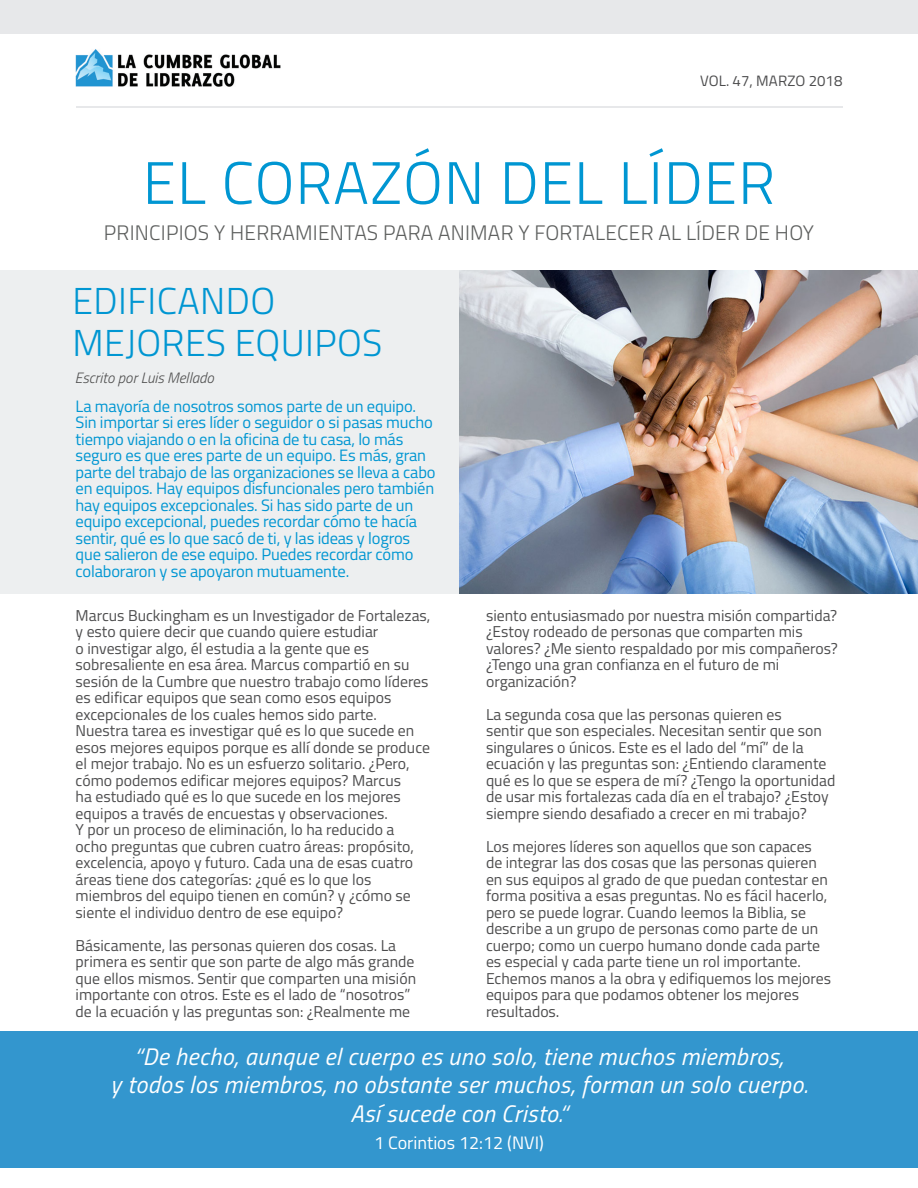
<style>
.page{position:relative;width:918px;height:1188px;background:#fff}
.page>*{position:absolute;margin:0;border:0;box-sizing:border-box;transform-origin:0 0}
.Columns_text{font:300 60px "Titillium";letter-spacing:.02em;color:#0096d2}
.t1{font:300 37.5px "Titillium";letter-spacing:.01em;color:#0096d2}
.t2{font:italic 24px "Titillium";letter-spacing:.02em;color:#fff}
.Headline{font:300 21px "Titillium";letter-spacing:.01em;color:#5c5e5d}
.t3{font:18px "Titillium";color:#fff}
.t4{font:16.5px/16.5px "Titillium";letter-spacing:-.01em;color:#0096d2}
.Columns_text-2{font:15.75px/16.5px "Titillium";color:#4d4d4e}
.t5{font:italic 300 15px "Titillium";color:#4f4f4f}
.Date{font:15px "Titillium";color:#4d4d4e}
.s1{font-size:16.5px}
</style>
<div class="page">
<div style="left:0;top:1031px;width:918px;height:137px;background:#3396ce"></div>
<div style="left:0;top:0;width:918px;height:33px;background:#e7e8ea"></div>
<hr style="left:76px;top:107px;width:766px;height:1px;background:#e7e8ea">
<img style="left:76px;top:49px;width:204px;height:38px">
<div style="left:0;top:270px;width:459px;height:324px;background:#edeff0"></div>
<img style="left:459px;top:270px;width:459px;height:324px">
<p class="Date" style="left:700px;top:70px;width:144px">VOL. 47, MARZO 2018</p>
<p class="Columns_text" style="left:143px;top:139px;width:634px">EL CORAZÓN DEL LÍDER</p>
<p class="Headline" style="left:104px;top:217px;width:712px">PRINCIPIOS Y HERRAMIENTAS PARA ANIMAR Y FORTALECER AL LÍDER DE HOY</p>
<p class="t1" style="left:73px;top:274px;width:204px">EDIFICANDO</p>
<p class="t1" style="left:73px;top:316px;width:312px">MEJORES EQUIPOS</p>
<p class="t5" style="left:75px;top:367px;width:141px">Escrito por Luis Mellado</p>
<p class="t4" style="left:76px;top:397px;width:361px">La mayoría de nosotros somos parte de un equipo.<br>Sin importar si eres líder o seguidor o si pasas mucho tiempo viajando o en la oficina de tu casa, lo más seguro es que eres parte de un equipo. Es más, gran parte del trabajo de las organizaciones se lleva a cabo en equipos. Hay equipos disfuncionales pero también hay equipos excepcionales. Si has sido parte de un equipo excepcional, puedes recordar cómo te hacía sentir, qué es lo que sacó de ti, y las ideas y logros que salieron de ese equipo. Puedes recordar cómo colaboraron y se apoyaron mutuamente.</p>
<p class="Columns_text-2" style="left:76px;top:606px;width:356px">Marcus Buckingham es un Investigador de Fortalezas, y esto quiere decir que cuando quiere estudiar<br>o investigar algo, él estudia a la gente que es sobresaliente en esa área. Marcus compartió en su sesión de la Cumbre que nuestro trabajo como líderes es edificar equipos que sean como esos equipos excepcionales de los cuales hemos sido parte.<br>Nuestra tarea es investigar qué es lo que sucede en esos mejores equipos porque es allí donde se produce el mejor trabajo. No es un esfuerzo solitario. ¿Pero, cómo podemos edificar mejores equipos? Marcus<br>ha estudiado qué es lo que sucede en los mejores equipos a través de encuestas y observaciones.<br>Y por un proceso de eliminación, lo ha reducido a<br>ocho preguntas que cubren cuatro áreas: propósito, excelencia, apoyo y futuro. Cada una de esas cuatro áreas tiene dos categorías: ¿qué es lo que los miembros del equipo tienen en común? y ¿cómo se siente el individuo dentro de ese equipo?</p>
<p class="Columns_text-2" style="left:76px;top:936px;width:342px">Básicamente, las personas quieren dos cosas. La primera es sentir que son parte de algo más grande que ellos mismos. Sentir que comparten una misión importante con otros. Este es el lado de “nosotros” de la ecuación y las preguntas son: ¿Realmente me</p>
<p class="Columns_text-2" style="left:486px;top:606px;width:353px">siento entusiasmado por nuestra misión compartida? ¿Estoy rodeado de personas que comparten mis valores? ¿Me siento respaldado por mis compañeros? ¿Tengo una gran confianza en el futuro de mi organización?</p>
<p class="Columns_text-2" style="left:486px;top:705px;width:351px">La segunda cosa que las personas quieren es<br>sentir que son especiales. Necesitan sentir que son singulares o únicos. Este es el lado del “mí” de la ecuación y las preguntas son: ¿Entiendo claramente qué es lo que se espera de mí? ¿Tengo la oportunidad de usar mis fortalezas cada día en el trabajo? ¿Estoy siempre siendo desafiado a crecer en mi trabajo?</p>
<p class="Columns_text-2" style="left:486px;top:837px;width:347px">Los mejores líderes son aquellos que son capaces de integrar las dos cosas que las personas quieren en sus equipos al grado de que puedan contestar en forma positiva a esas preguntas. No es fácil hacerlo, pero se puede lograr. Cuando leemos la Biblia, se describe a un grupo de personas como parte de un cuerpo; como un cuerpo humano donde cada parte es especial y cada parte tiene un rol importante.<br>Echemos manos a la obra y edifiquemos los mejores equipos para que podamos obtener los mejores resultados<span class="s1">.</span></p>
<p class="t2" style="left:134px;top:1039px;width:651px">“De hecho, aunque el cuerpo es uno solo, tiene muchos miembros,</p>
<p class="t2" style="left:110px;top:1067px;width:699px">y todos los miembros, no obstante ser muchos, forman un solo cuerpo.</p>
<p class="t2" style="left:350px;top:1096px;width:219px">Así sucede con Cristo.“</p>
<p class="t3" style="left:374px;top:1129px;width:171px">1 Corintios 12:12 (NVI)</p>
</div>
